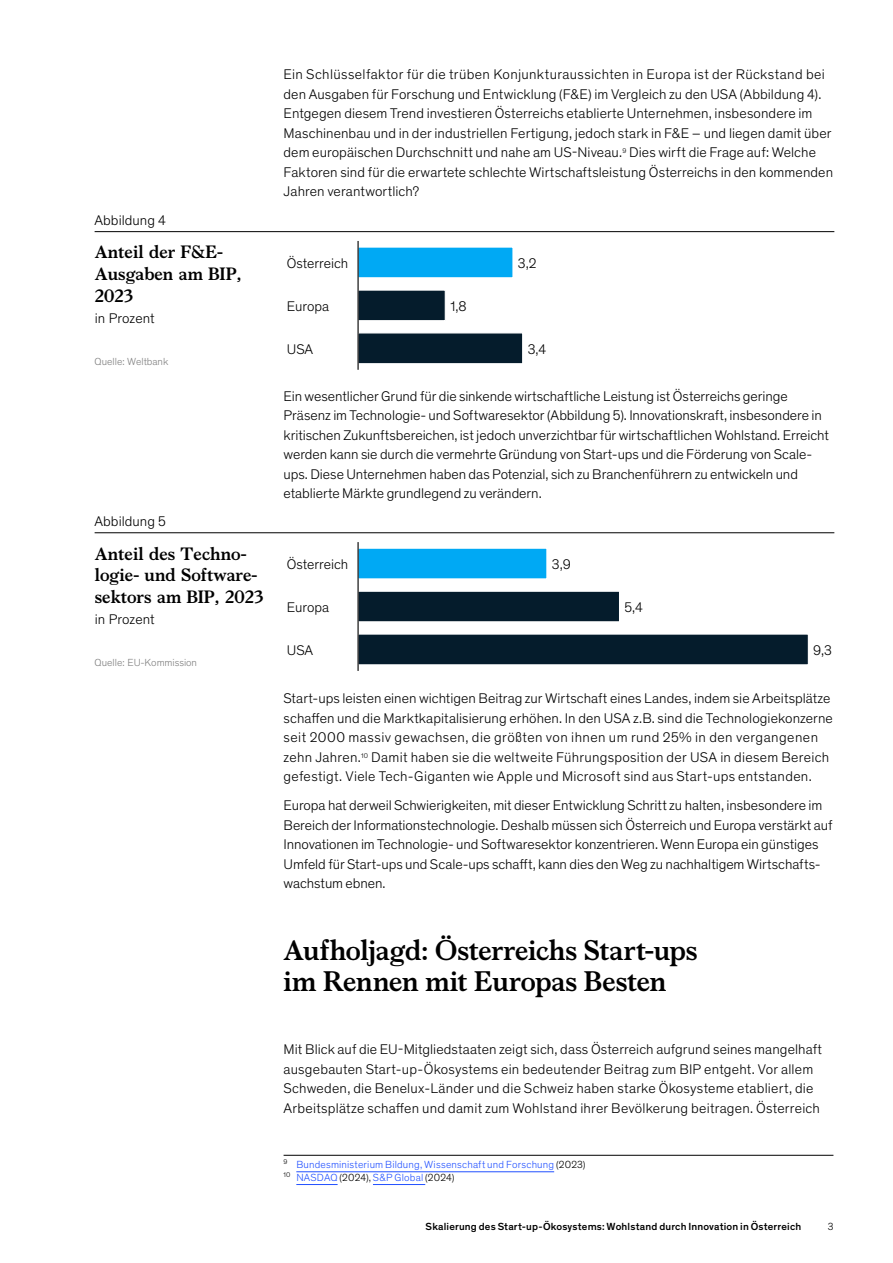
<style>
.page{position:relative;width:893px;height:1263px;background:#fff}
.page>*{position:absolute;margin:0;border:0;box-sizing:border-box;transform-origin:0 0}
.t1{font:700 28.5px/31.5px "Bower";letter-spacing:-.01em;color:#000}
.t2{font:700 18px/21.6px "Bower";color:#000}
.t3{font:300 14.25px/19.5px "Mc Kinsey Sans";letter-spacing:.005em;color:#000}
.t4{font:300 10.5px/12.8px "Mc Kinsey Sans";letter-spacing:.015em;color:#2251ff}
.t5{font:500 10.5px "Mc Kinsey Sans";letter-spacing:.015em;color:#000}
.t6{font:300 10.5px "Mc Kinsey Sans";color:#7f7f7f}
.t7{font:300 10.5px "Mc Kinsey Sans";color:#000}
.s1{color:#000}
</style>
<div class="page">
<hr style="left:284px;top:1155px;width:549px;height:1px;background:#000">
<hr style="left:296px;top:1171px;width:258px;height:1px;background:#2251ff">
<hr style="left:296px;top:1184px;width:42px;height:1px;background:#2251ff">
<hr style="left:373px;top:1184px;width:52px;height:1px;background:#2251ff">
<hr style="left:95px;top:532px;width:739px;height:1px;background:#000">
<div style="left:358px;top:548px;width:189px;height:31px;background:#00a9f4"></div>
<div style="left:358px;top:548px;width:189px;height:31px;border:1px solid #fff"></div>
<svg style="left:359px;top:591px;width:449px;height:74px"></svg>
<hr style="left:357px;top:542px;width:2px;height:129px;background:#000">
<hr style="left:95px;top:231px;width:739px;height:1px;background:#000">
<div style="left:358px;top:247px;width:155px;height:31px;background:#00a9f4"></div>
<div style="left:358px;top:247px;width:156px;height:31px;border:1px solid #fff"></div>
<svg style="left:359px;top:290px;width:164px;height:74px"></svg>
<hr style="left:357px;top:241px;width:2px;height:129px;background:#000">
<p class="t3" style="left:95px;top:210px;width:73px">Abbildung 4</p>
<p class="t2" style="left:95px;top:240px;width:148px">Anteil der F&amp;E-<br>Ausgaben am BIP,<br>2023</p>
<p class="t3" style="left:95px;top:307px;width:61px">in Prozent</p>
<p class="t6" style="left:95px;top:354px;width:75px">Quelle: Weltbank</p>
<p class="t3" style="left:95px;top:511px;width:73px">Abbildung 5</p>
<p class="t2" style="left:95px;top:541px;width:170px">Anteil des Techno&shy;logie- und Software&shy;sektors am BIP, 2023</p>
<p class="t3" style="left:95px;top:608px;width:61px">in Prozent</p>
<p class="t6" style="left:95px;top:655px;width:104px">Quelle: EU-Kommission</p>
<p class="t3" style="left:284px;top:64px;width:551px">Ein Schlüsselfaktor für die trüben Konjunkturaussichten in Europa ist der Rückstand bei den Ausgaben für Forschung und Entwicklung (F&amp;E) im Vergleich zu den USA (Abbildung 4).<br>Entgegen diesem Trend investieren Österreichs etablierte Unternehmen, insbesondere im Maschinenbau und in der industriellen Fertigung, jedoch stark in F&amp;E – und liegen damit über dem europäischen Durchschnitt und nahe am US-Niveau.<sup>9</sup> Dies wirft die Frage auf: Welche Faktoren sind für die erwartete schlechte Wirtschaftsleistung Österreichs in den kommenden Jahren verantwortlich?</p>
<p class="t3" style="left:287px;top:253px;width:63px">Österreich</p>
<p class="t3" style="left:287px;top:296px;width:44px">Europa</p>
<p class="t3" style="left:287px;top:339px;width:28px">USA</p>
<p class="t3" style="left:450px;top:295px;width:18px">1,8</p>
<p class="t3" style="left:518px;top:252px;width:20px">3,2</p>
<p class="t3" style="left:528px;top:338px;width:20px">3,4</p>
<p class="t3" style="left:284px;top:386px;width:547px">Ein wesentlicher Grund für die sinkende wirtschaftliche Leistung ist Österreichs geringe Präsenz im Technologie- und Softwaresektor (Abbildung 5). Innovationskraft, insbesondere in kritischen Zukunftsbereichen, ist jedoch unverzichtbar für wirtschaftlichen Wohlstand. Erreicht werden kann sie durch die vermehrte Gründung von Start-ups und die Förderung von Scale&shy;ups. Diese Unternehmen haben das Potenzial, sich zu Branchenführern zu entwickeln und etablierte Märkte grundlegend zu verändern.</p>
<p class="t3" style="left:287px;top:554px;width:63px">Österreich</p>
<p class="t3" style="left:287px;top:597px;width:44px">Europa</p>
<p class="t3" style="left:287px;top:640px;width:28px">USA</p>
<p class="t3" style="left:552px;top:553px;width:20px">3,9</p>
<p class="t3" style="left:624px;top:596px;width:20px">5,4</p>
<p class="t3" style="left:813px;top:639px;width:20px">9,3</p>
<p class="t3" style="left:284px;top:688px;width:551px">Start-ups leisten einen wichtigen Beitrag zur Wirtschaft eines Landes, indem sie Arbeitsplätze schaffen und die Marktkapitalisierung erhöhen. In den USA z.B. sind die Technologiekonzerne seit 2000 massiv gewachsen, die größten von ihnen um rund 25% in den vergangenen zehn Jahren.<sup>10</sup> Damit haben sie die weltweite Führungsposition der USA in diesem Bereich gefestigt. Viele Tech-Giganten wie Apple und Microsoft sind aus Start-ups entstanden.</p>
<p class="t3" style="left:284px;top:795px;width:550px">Europa hat derweil Schwierigkeiten, mit dieser Entwicklung Schritt zu halten, insbesondere im Bereich der Informationstechnologie. Deshalb müssen sich Österreich und Europa verstärkt auf Innovationen im Technologie- und Softwaresektor konzentrieren. Wenn Europa ein günstiges Umfeld für Start-ups und Scale-ups schafft, kann dies den Weg zu nachhaltigem Wirtschafts‑ wachstum ebnen.</p>
<h1 class="t1" style="left:284px;top:932px;width:416px">Aufholjagd: Österreichs Start-ups im Rennen mit Europas Besten</h1>
<p class="t3" style="left:284px;top:1039px;width:540px">Mit Blick auf die EU-Mitgliedstaaten zeigt sich, dass Österreich aufgrund seines mangelhaft ausgebauten Start-up-Ökosystems ein bedeutender Beitrag zum BIP entgeht. Vor allem Schweden, die Benelux-Länder und die Schweiz haben starke Ökosysteme etabliert, die Arbeitsplätze schaffen und damit zum Wohlstand ihrer Bevölkerung beitragen. Österreich</p>
<p class="t4" style="left:284px;top:1157px;width:304px"><sup>9</sup> Bundesministerium Bildung, Wissenschaft und Forschung <span class="s1">(2023)<br></span><sup>10</sup> NASDAQ <span class="s1">(2024),</span> S&amp;P Global <span class="s1">(2024)</span></p>
<p class="t5" style="left:426px;top:1218px;width:377px">Skalierung des Start-up-Ökosystems: Wohlstand durch Innovation in Österreich</p>
<p class="t7" style="left:828px;top:1219px;width:7px">3</p>
</div>
